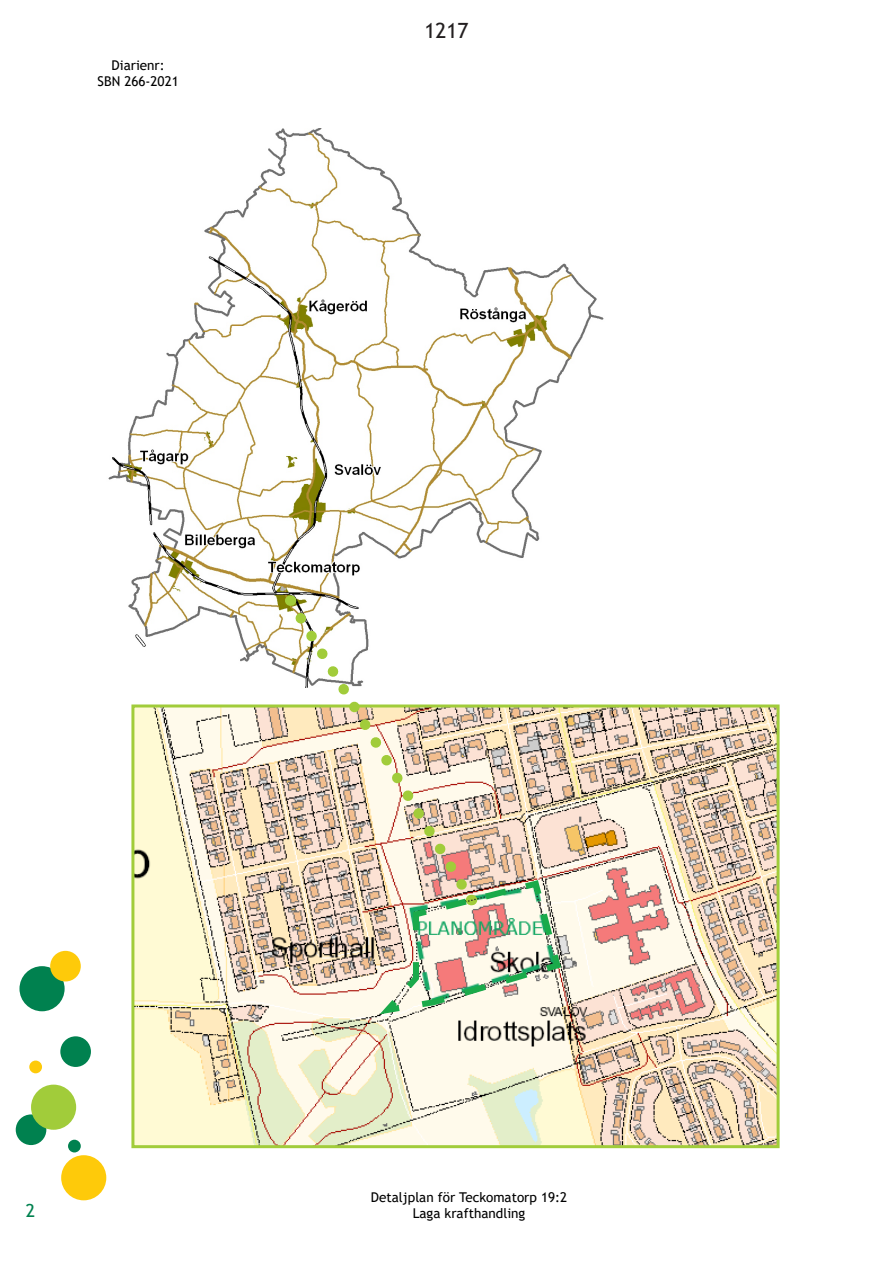
<style>
.page{position:relative;width:893px;height:1263px;background:#fff}
.page>*{position:absolute;margin:0;border:0;box-sizing:border-box;transform-origin:0 0}
.t1{font:21px "Trebuchet MS";color:#231f20}
.t2{font:18px "Trebuchet MS";color:#00814f}
.t3{font:13.5px/16.2px "Trebuchet MS";color:#000001;text-align:center}
</style>
<div class="page">
<img style="left:108px;top:128px;width:496px;height:543px">
<div style="left:16px;top:1114px;width:30px;height:31px;background:#00814f;border-radius:50%"></div>
<div style="left:68px;top:1140px;width:13px;height:12px;background:#00814f;border-radius:50%"></div>
<div style="left:61px;top:1155px;width:45px;height:45px;background:#feca0a;border-radius:50%"></div>
<div style="left:29px;top:1060px;width:13px;height:13px;background:#feca0a;border-radius:50%"></div>
<div style="left:19px;top:966px;width:46px;height:45px;background:#00814f;border-radius:50%"></div>
<div style="left:60px;top:1036px;width:31px;height:31px;background:#00814f;border-radius:50%"></div>
<div style="left:50px;top:951px;width:31px;height:30px;background:#feca0a;border-radius:50%"></div>
<div style="left:31px;top:1084px;width:45px;height:46px;background:#a1cc3a;border-radius:50%"></div>
<img style="left:135px;top:708px;width:641px;height:436px">
<div style="left:131px;top:704px;width:649px;height:444px;border:3px solid #a1cc3a"></div>
<svg style="left:286px;top:604px;width:194px;height:302px"></svg>
<svg style="left:372px;top:876px;width:193px;height:143px;background:#d1cfbb"></svg>
<p class="t3" style="left:98px;top:57px;width:83px">Diarienr:<br>SBN 266-2021</p>
<h1 class="t1" style="left:424px;top:17px;width:46px">1217</h1>
<h2 class="t2" style="left:26px;top:1199px;width:11px">2</h2>
<p class="t3" style="left:371px;top:1189px;width:198px">Detaljplan för Teckomatorp 19:2<br>Laga krafthandling</p>
</div>
